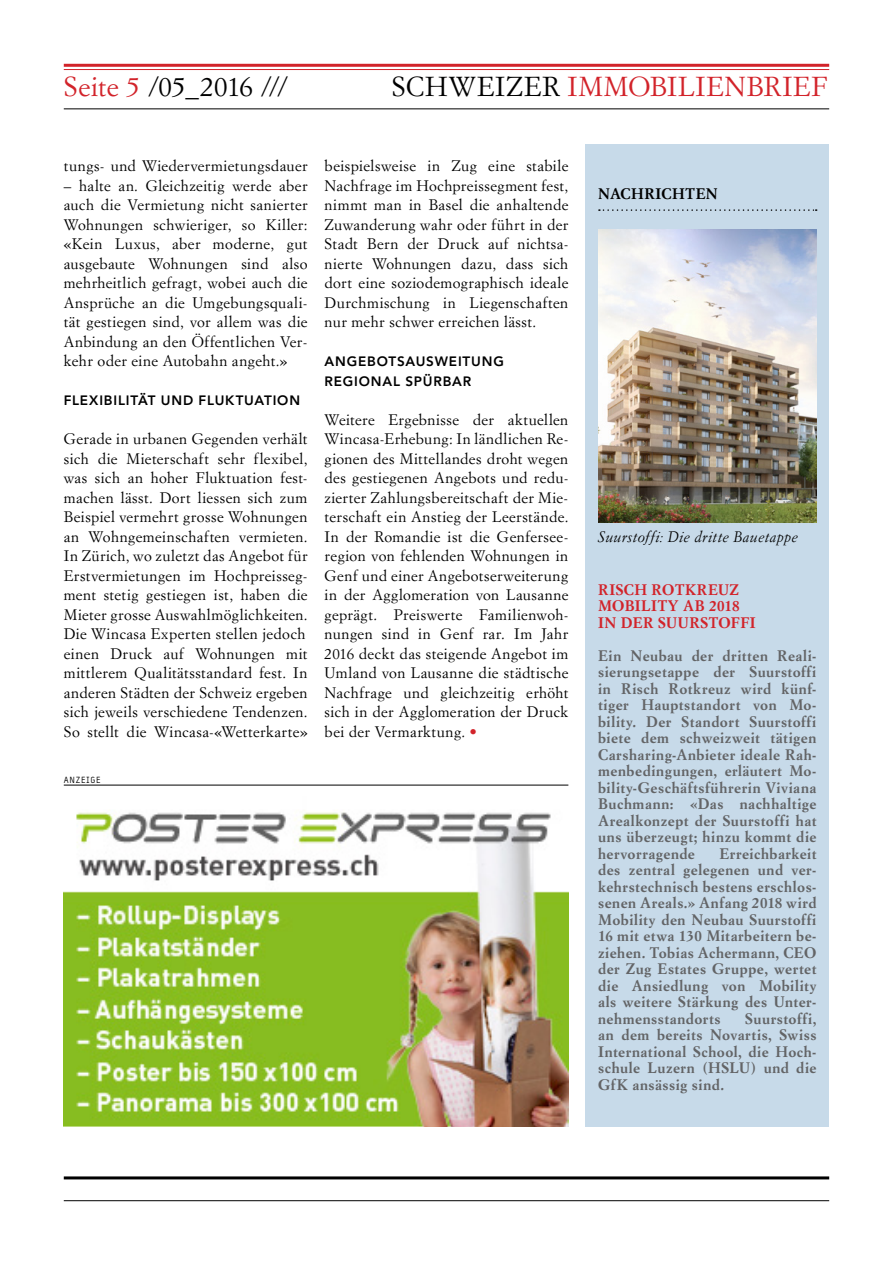
<style>
.page{position:relative;width:893px;height:1263px;background:#fff}
.page>*{position:absolute;margin:0;border:0;box-sizing:border-box;transform-origin:0 0}
.t1{font:27px "Simoncini Garamond Std";letter-spacing:.03em;color:#d2232a}
.t2{font:27px "Simoncini Garamond Std";letter-spacing:.005em;color:#000}
.t3{font:15px/19.5px "Simoncini Garamond Std";letter-spacing:.025em;color:#000;text-align:justify}
.t4{font:700 15px/16.5px "Simoncini Garamond Std";letter-spacing:.035em;color:#636466;text-align:justify}
.t5{font:700 15px/16.5px "Simoncini Garamond Std";letter-spacing:.03em;color:#d2232a}
.t6{font:italic 15px "Simoncini Garamond Std";letter-spacing:.025em;color:#000}
.t7{font:700 15px "Simoncini Garamond Std";letter-spacing:.03em;color:#000}
.t8{font:800 13.5px/19.5px "Avenir LT Std";letter-spacing:.06em;color:#000}
.t9{font:9px "Typestar";letter-spacing:.065em;color:#000}
.s1{color:#d2232a}
.s2{color:#000}
.s3{font-family:"Avenir LT Std";font-weight:900;color:#d2232a}
</style>
<div class="page">
<hr style="left:64px;top:1176px;width:765px;height:3px;background:#000">
<hr style="left:64px;top:1200px;width:765px;height:1px;background:#000">
<hr style="left:64px;top:64px;width:765px;height:3px;background:#d2232a">
<hr style="left:64px;top:69px;width:765px;height:1px;background:#d2232a">
<hr style="left:64px;top:108px;width:765px;height:1px;background:#000">
<div style="left:585px;top:145px;width:244px;height:982px;background:#c7dae9"></div>
<svg style="left:599px;top:209px;width:218px;height:2px"></svg>
<img style="left:598px;top:230px;width:218px;height:292px">
<hr style="left:64px;top:785px;width:504px;height:1px;background:#000">
<img style="left:64px;top:810px;width:504px;height:317px">
<h1 class="t2" style="left:64px;top:70px;width:226px"><span class="s1">Seite 5</span> /05_2016 ///</h1>
<h1 class="t1" style="left:392px;top:70px;width:437px"><span class="s2">SCHWEIZER</span> IMMOBILIENBRIEF</h1>
<p class="t3" style="left:64px;top:156px;width:245px">tungs- und Wiedervermietungsdauer</p>
<p class="t3" style="left:64px;top:175px;width:245px">– halte an. Gleichzeitig werde aber auch die Vermietung nicht sanierter Wohnungen schwieriger, so Killer: «Kein Luxus, aber moderne, gut ausgebaute Wohnungen sind also mehrheitlich gefragt, wobei auch die Ansprüche an die Umgebungsquali&shy;tät gestiegen sind, vor allem was die Anbindung an den Öffentlichen Ver&shy;kehr oder eine Autobahn angeht.»</p>
<p class="t8" style="left:64px;top:391px;width:238px">FLEXIBILITÄT UND FLUKTUATION</p>
<p class="t3" style="left:64px;top:429px;width:245px;text-align:left">Gerade in urbanen Gegenden verhält sich die Mieterschaft sehr flexibel, was sich an hoher Fluktuation fest&shy;machen lässt. Dort liessen sich zum Beispiel vermehrt grosse Wohnungen an Wohngemeinschaften vermieten.<br>In Zürich, wo zuletzt das Angebot für Erstvermietungen im Hochpreisseg&shy;ment stetig gestiegen ist, haben die Mieter grosse Auswahlmöglichkeiten.<br>Die Wincasa Experten stellen jedoch einen Druck auf Wohnungen mit mittlerem Qualitätsstandard fest. In anderen Städten der Schweiz ergeben sich jeweils verschiedene Tendenzen.<br>So stellt die Wincasa-«Wetterkarte»</p>
<p class="t9" style="left:64px;top:774px;width:38px">ANZEIGE</p>
<p class="t3" style="left:325px;top:156px;width:245px">beispielsweise in Zug eine stabile Nachfrage im Hochpreissegment fest, nimmt man in Basel die anhaltende Zuwanderung wahr oder führt in der Stadt Bern der Druck auf nichtsa&shy;nierte Wohnungen dazu, dass sich dort eine soziodemographisch ideale Durchmischung in Liegenschaften nur mehr schwer erreichen lässt.</p>
<p class="t8" style="left:325px;top:352px;width:181px">ANGEBOTSAUSWEITUNG<br>REGIONAL SPÜRBAR</p>
<p class="t3" style="left:325px;top:409px;width:245px">Weitere Ergebnisse der aktuellen Wincasa-Erhebung: In ländlichen Re&shy;gionen des Mittellandes droht wegen des gestiegenen Angebots und redu&shy;zierter Zahlungsbereitschaft der Mie&shy;terschaft ein Anstieg der Leerstände.<br>In der Romandie ist die Genfersee&shy;region von fehlenden Wohnungen in Genf und einer Angebotserweiterung in der Agglomeration von Lausanne geprägt. Preiswerte Familienwoh&shy;nungen sind in Genf rar. Im Jahr 2016 deckt das steigende Angebot im Umland von Lausanne die städtische Nachfrage und gleichzeitig erhöht sich in der Agglomeration der Druck bei der Vermarktung. <span class="s3">•</span></p>
<p class="t7" style="left:598px;top:184px;width:121px">NACHRICHTEN</p>
<p class="t6" style="left:598px;top:527px;width:201px">Suurstoffi: Die dritte Bauetappe</p>
<p class="t5" style="left:598px;top:582px;width:159px">RISCH ROTKREUZ<br>MOBILITY AB 2018<br>IN DER SUURSTOFFI</p>
<p class="t4" style="left:598px;top:648px;width:220px">Ein Neubau der dritten Reali&shy;sierungsetappe der Suurstoffi in Risch Rotkreuz wird künf&shy;tiger Hauptstandort von Mo&shy;bility. Der Standort Suurstoffi biete dem schweizweit tätigen Carsharing-Anbieter ideale Rah&shy;menbedingungen, erläutert Mo&shy;bility-Geschäftsführerin Viviana Buchmann: «Das nachhaltige Arealkonzept der Suurstoffi hat uns überzeugt; hinzu kommt die hervorragende</p>
<p class="t4" style="left:598px;top:846px;width:220px;text-indent:121px">Erreichbarkeit des zentral gelegenen und ver&shy;kehrstechnisch bestens erschlos&shy;senen Areals.» Anfang 2018 wird Mobility den Neubau Suurstoffi 16 mit etwa 130 Mitarbeitern be&shy;ziehen. Tobias Achermann, CEO der Zug Estates Gruppe, wertet die Ansiedlung von Mobility als weitere Stärkung des Unter&shy;nehmensstandorts</p>
<p class="t4" style="left:598px;top:1011px;width:220px;text-indent:147px">Suurstoffi, an dem bereits Novartis, Swiss International School, die Hoch&shy;schule Luzern (HSLU) und die GfK ansässig sind.</p>
</div>
